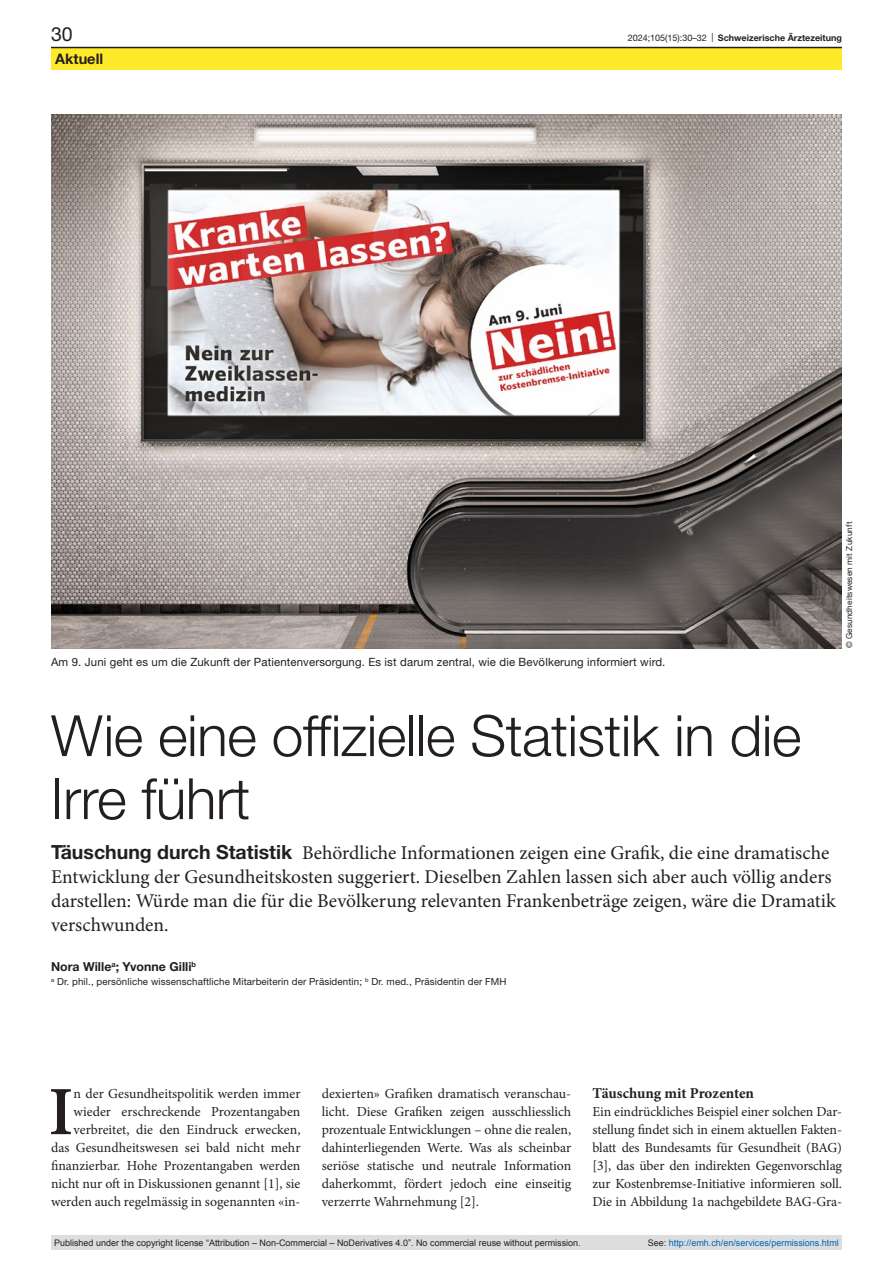
<style>
.page{position:relative;width:893px;height:1263px;background:#fff}
.page>*{position:absolute;margin:0;border:0;box-sizing:border-box;transform-origin:0 0}
.paragraph-initial{font:600 69.15px "Minion Pro";color:#231f20}
.article-title-L38{font:300 57px/63px "Helvetica Neue LT Pro";letter-spacing:-.01em;color:#231f20}
.lead{font:19.5px/24px "Minion Pro";color:#231f20}
.t1{font:19.5px "Helvetica Neue LT Pro";color:#231f20}
.head2{font:700 15px "Minion Pro";letter-spacing:-.005em;color:#231f20}
.t2{font:700 14.55px "Helvetica Neue LT Pro";color:#231f20}
.paragraph-initial-2{font:13.8px/18px "Minion Pro";color:#231f20;text-align:right}
.paragraph{font:13.8px/18px "Minion Pro";letter-spacing:-.01em;color:#231f20;text-align:justify}
.authors{font:700 12.3px "Helvetica Neue LT Pro";color:#231f20}
.figure-caption{font:11.4px "Helvetica Neue LT Pro";letter-spacing:.01em;color:#231f20}
.affiliations{font:9.75px "Helvetica Neue LT Pro";letter-spacing:.01em;color:#231f20}
.t3{font:9px "Arial";color:#231f20}
.t4{font:9px "Arial";color:#0066b3}
.t5{font:700 9px "Helvetica Neue LT Pro";color:#231f20}
.credits{font:8.25px "Helvetica Neue LT Pro";letter-spacing:.01em;color:#231f20}
.s1{font-weight:400}
.s2{font-family:"Helvetica Neue LT Pro";font-weight:700}
.s3{color:#231f20}
</style>
<div class="page">
<img style="left:51px;top:115px;width:791px;height:533px">
<div style="left:51px;top:47px;width:791px;height:23px;background:#ffea2a"></div>
<hr style="left:51px;top:47px;width:791px;height:1px;background:#231f20">
<div style="left:51px;top:1235px;width:791px;height:15px;background:#dcdddf"></div>
<h3 class="t1" style="left:51px;top:22px;width:23px">30</h3>
<p class="t5" style="left:628px;top:32px;width:216px"><span class="s1">2024;105(15):30–32 |</span> Schweizerische Ärztezeitung</p>
<p class="t2" style="left:55px;top:49px;width:49px">Aktuell</p>
<p class="figure-caption" style="left:51px;top:655px;width:616px">Am 9. Juni geht es um die Zukunft der Patientenversorgung. Es ist darum zentral, wie die Bevölkerung informiert wird.</p>
<p class="credits" style="left:844px;top:648px;width:128px;rotate:-90deg">© Gesundheitswesen mit Zukunft</p>
<p class="article-title-L38" style="left:51px;top:703px;width:752px">Wie eine offizielle Statistik in die<br>Irre führt</p>
<p class="lead" style="left:51px;top:841px;width:786px"><span class="s2">Täuschung durch Statistik</span> Behördliche Informationen zeigen eine Grafik, die eine dramatische Entwicklung der Gesundheitskosten suggeriert. Dieselben Zahlen lassen sich aber auch völlig anders darstellen: Würde man die für die Bevölkerung relevanten Frankenbeträge zeigen, wäre die Dramatik verschwunden.</p>
<p class="authors" style="left:51px;top:959px;width:147px">Nora Wille<sup>a</sup>; Yvonne Gilli<sup>b</sup></p>
<p class="affiliations" style="left:51px;top:975px;width:457px"><sup>a</sup> Dr. phil., persönliche wissenschaftliche Mitarbeiterin der Präsidentin; <sup>b</sup> Dr. med., Präsidentin der FMH</p>
<p class="paragraph-initial-2" style="left:51px;top:1085px;width:251px">n der Gesundheitspolitik werden immer wieder erschreckende Prozentangaben verbreitet, die den Eindruck erwecken,<br>das Gesundheitswesen sei bald nicht mehr finanzierbar. Hohe Prozentangaben werden nicht nur oft in Diskussionen genannt [1], sie werden auch regelmässig in sogenannten «in-</p>
<p class="paragraph-initial-2" style="left:322px;top:1085px;width:251px;text-align:justify">dexierten» Grafiken dramatisch veranschau&shy;licht. Diese Grafiken zeigen ausschliesslich prozentuale Entwicklungen – ohne die realen, dahinterliegenden Werte. Was als scheinbar seriöse statische und neutrale Information daherkommt, fördert jedoch eine einseitig verzerrte Wahrnehmung [2].</p>
<p class="head2" style="left:592px;top:1083px;width:163px">Täuschung mit Prozenten</p>
<p class="paragraph-initial" style="left:48px;top:1064px;width:27px">I</p>
<p class="paragraph" style="left:592px;top:1103px;width:251px">Ein eindrückliches Beispiel einer solchen Dar&shy;stellung findet sich in einem aktuellen Fakten&shy;blatt des Bundesamts für Gesundheit (BAG) [3], das über den indirekten Gegenvorschlag zur Kostenbremse-Initiative informieren soll.<br>Die in Abbildung 1a nachgebildete BAG-Gra-</p>
<p class="t3" style="left:54px;top:1237px;width:528px">Published under the copyright license “Attribution – Non-Commercial – NoDerivatives 4.0”. No commercial reuse without permission.</p>
<p class="t4" style="left:648px;top:1237px;width:193px"><span class="s3">See:</span> http://emh.ch/en/services/permissions.html</p>
</div>
